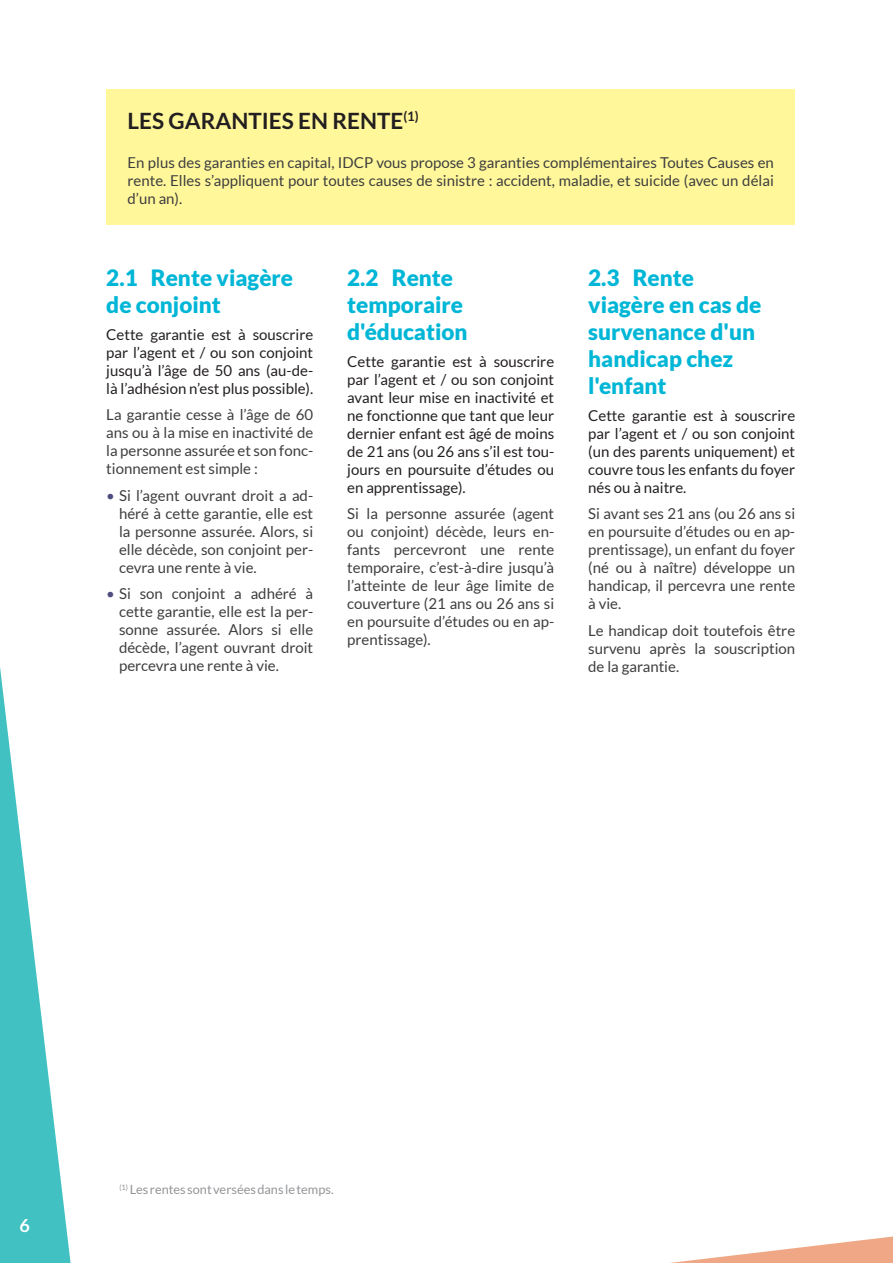
<style>
.page{position:relative;width:893px;height:1263px;background:#fff}
.page>*{position:absolute;margin:0;border:0;box-sizing:border-box;transform-origin:0 0}
.t1{font:900 22.5px/27px "Lato";color:#00b6d6}
.t2{font:700 22.5px "Lato";color:#231f20}
.t3{font:700 18px "Lato";color:#fff}
.t4{font:15px/18px "Lato";color:#3e3e3f;text-align:justify}
.t5{font:15px/18px "Lato";color:#231f20;text-align:justify}
.t6{font:12.75px "Lato";color:#939598}
.s1{color:#4f4d80}
</style>
<div class="page">
<svg style="left:0;top:667px;width:55px;height:457px"></svg>
<svg style="left:0;top:1124px;width:893px;height:139px"></svg>
<div style="left:106px;top:89px;width:689px;height:136px;background:#fff79a"></div>
<h1 class="t2" style="left:128px;top:108px;width:293px">LES GARANTIES EN RENTE<sup>(1)</sup></h1>
<p class="t4" style="left:128px;top:153px;width:648px">En plus des garanties en capital, IDCP vous propose 3 garanties complémentaires Toutes Causes en rente. Elles s’appliquent pour toutes causes de sinistre : accident, maladie, et suicide (avec un délai d’un an).</p>
<h1 class="t1" style="left:106px;top:264px;width:188px">2.1 Rente viagère de conjoint</h1>
<p class="t5" style="left:106px;top:325px;width:208px">Cette garantie est à souscrire par l’agent et / ou son conjoint jusqu’à l’âge de 50 ans (au-de&shy;là l’adhésion n’est plus possible).</p>
<p class="t4" style="left:106px;top:405px;width:208px">La garantie cesse à l’âge de 60 ans ou à la mise en inactivité de la personne assurée et son fonc&shy;tionnement est simple :</p>
<p class="t4" style="left:119px;top:486px;width:196px;text-indent:-13px"><span class="s1">•</span> Si l’agent ouvrant droit a ad&shy;héré à cette garantie, elle est la personne assurée. Alors, si elle décède, son conjoint per&shy;cevra une rente à vie.</p>
<p class="t4" style="left:119px;top:584px;width:196px;text-indent:-13px"><span class="s1">•</span> Si son conjoint a adhéré à cette garantie, elle est la per&shy;sonne assurée. Alors si elle décède, l’agent ouvrant droit percevra une rente à vie.</p>
<h1 class="t1" style="left:347px;top:264px;width:122px">2.2 Rente temporaire d'éducation</h1>
<p class="t5" style="left:347px;top:352px;width:208px">Cette garantie est à souscrire par l’agent et / ou son conjoint avant leur mise en inactivité et ne fonctionne que tant que leur dernier enfant est âgé de moins de 21 ans (ou 26 ans s’il est tou&shy;jours en poursuite d’études ou en apprentissage).</p>
<p class="t4" style="left:347px;top:504px;width:208px">Si la personne assurée (agent ou conjoint) décède, leurs en&shy;fants percevront une rente temporaire, c’est-à-dire jusqu’à l’atteinte de leur âge limite de couverture (21 ans ou 26 ans si en poursuite d’études ou en ap&shy;prentissage).</p>
<h1 class="t1" style="left:588px;top:264px;width:175px">2.3 Rente viagère en cas de survenance d'un handicap chez l'enfant</h1>
<p class="t5" style="left:588px;top:406px;width:208px">Cette garantie est à souscrire par l’agent et / ou son conjoint (un des parents uniquement) et couvre tous les enfants du foyer nés ou à naitre.</p>
<p class="t4" style="left:588px;top:504px;width:208px">Si avant ses 21 ans (ou 26 ans si en poursuite d’études ou en ap&shy;prentissage), un enfant du foyer (né ou à naître) développe un handicap, il percevra une rente à vie.</p>
<p class="t4" style="left:588px;top:621px;width:208px">Le handicap doit toutefois être survenu après la souscription de la garantie.</p>
<p class="t3" style="left:20px;top:1215px;width:12px">6</p>
<p class="t6" style="left:119px;top:1182px;width:216px"><sup>(1)</sup> Les rentes sont versées dans le temps.</p>
</div>
